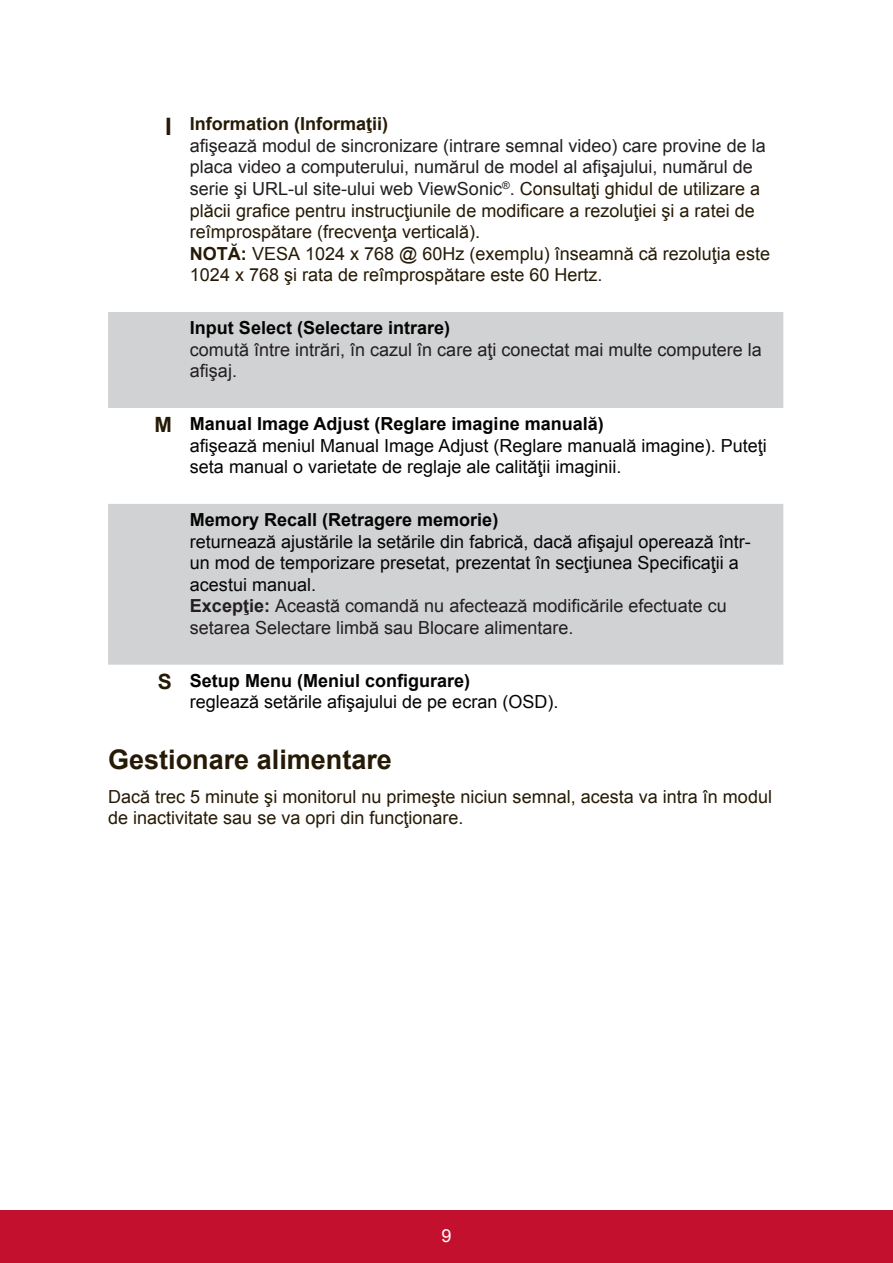
<style>
.page{position:relative;width:893px;height:1263px;background:#fff}
.page>*{position:absolute;margin:0;border:0;box-sizing:border-box;transform-origin:0 0}
.t1{font:700 27px "Arial";color:#251a05}
.t2{font:18px/21.6px "Arial";color:#251a05}
.t3{font:18px/21.6px "Arial";color:#040503}
.t4{font:18px/21.6px "Arial";color:#231f20}
.t5{font:700 18px "Arial";color:#040503}
.t6{font:18px "Arial";color:#fff}
.s1{font-weight:700;font-size:24px}
.s2{font-weight:700}
.s3{color:#231f20}
.s4{font-weight:700;font-size:21px;color:#251a05}
.s5{font-weight:700;color:#231f20}
</style>
<div class="page">
<div style="left:0;top:1210px;width:892px;height:53px;background:#c3102f"></div>
<svg style="left:108px;top:312px;width:675px;height:352px;fill:#d1d2d4"></svg>
<p class="t2" style="left:190px;top:113px;width:581px;text-indent:-25px"><span class="s1">I</span> <span class="s2">Information (Informaţii)<br></span><span class="s3">afişează modul de sincronizare (intrare semnal video) care provine de la placa video a computerului, numărul de model al afişajului, numărul de serie şi URL-ul site-ului web ViewSonic</span><sup>®</sup><span class="s3">.</span> Consultaţi ghidul de utilizare a plăcii grafice pentru instrucţiunile de modificare a rezoluţiei şi a ratei de reîmprospătare (frecvenţa verticală).<br><span class="s2">NOTĂ:</span> VESA 1024 x 768 @ 60Hz (exemplu) înseamnă că rezoluţia este 1024 x 768 şi rata de reîmprospătare este 60 Hertz.</p>
<p class="t5" style="left:190px;top:316px;width:262px">Input Select (Selectare intrare)</p>
<p class="t4" style="left:190px;top:339px;width:573px">comută între intrări, în cazul în care aţi conectat mai multe computere la afişaj.</p>
<p class="t3" style="left:190px;top:413px;width:578px;text-indent:-35px"><span class="s4">M</span> <span class="s2">Manual Image Adjust (Reglare imagine manuală)<br></span>afişează meniul Manual Image Adjust (Reglare manuală imagine). Puteţi seta manual o varietate de reglaje ale calităţii imaginii.</p>
<p class="t5" style="left:190px;top:507px;width:310px">Memory Recall (Retragere memorie)</p>
<p class="t3" style="left:190px;top:530px;width:562px">returnează ajustările la setările din fabrică, dacă afişajul operează într&shy;un mod de temporizare presetat, prezentat în secţiunea Specificaţii a acestui manual.<br><span class="s5">Excepţie:</span> <span class="s3">Această comandă nu afectează modificările efectuate cu setarea Selectare limbă sau Blocare alimentare.</span></p>
<p class="t3" style="left:190px;top:670px;width:370px;text-indent:-32px"><span class="s4">S</span> <span class="s2">Setup Menu (Meniul configurare)<br></span>reglează setările afişajului de pe ecran (OSD).</p>
<h1 class="t1" style="left:108px;top:741px;width:285px">Gestionare alimentare</h1>
<p class="t2" style="left:108px;top:785px;width:665px">Dacă trec 5 minute şi monitorul nu primeşte niciun semnal, acesta va intra în modul de inactivitate sau se va opri din funcţionare.</p>
<p class="t6" style="left:441px;top:1223px;width:12px">9</p>
</div>
